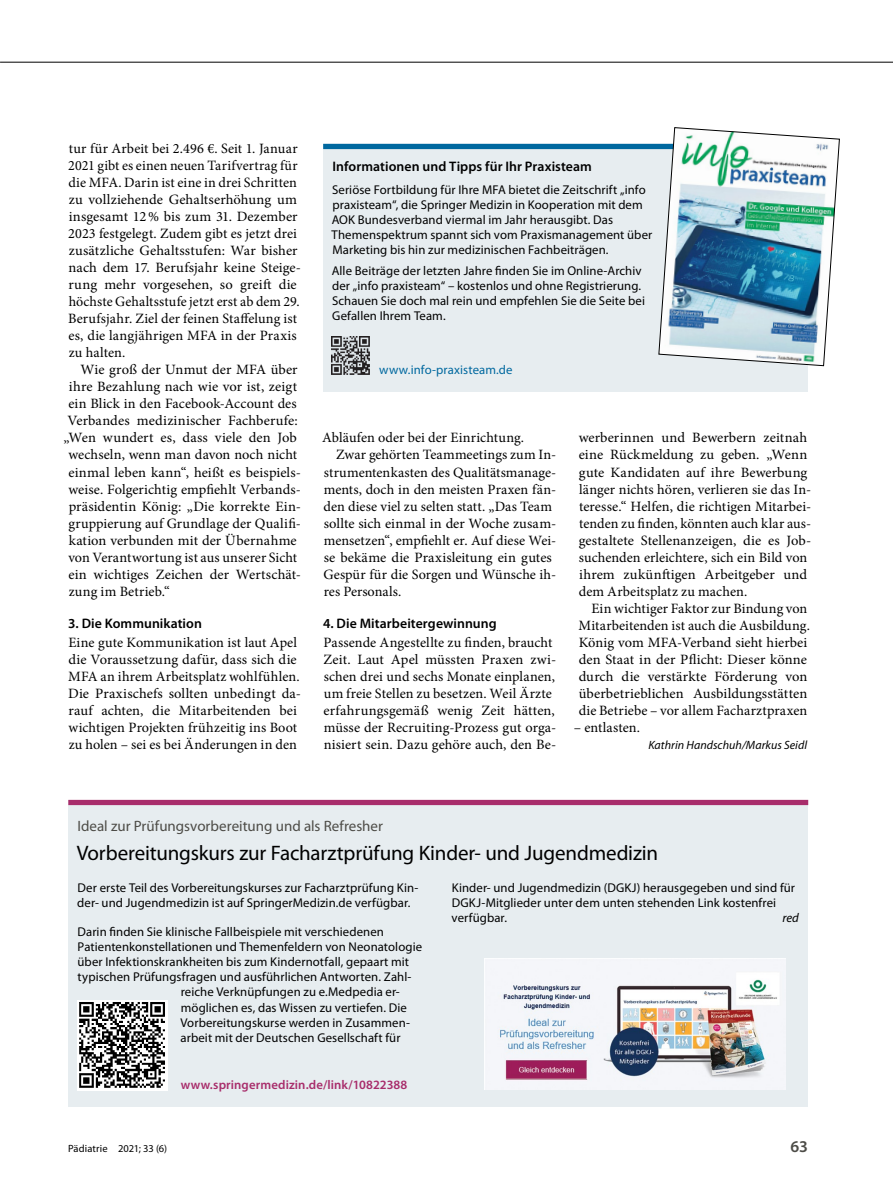
<style>
.page{position:relative;width:893px;height:1187px;background:#fff}
.page>*{position:absolute;margin:0;border:0;box-sizing:border-box;transform-origin:0 0}
.Box_SectionHeading_x{font:21px "Myriad Pro";letter-spacing:-.01em;color:#000}
.t1{font:600 16.5px "Myriad Pro";color:#4d4c47}
.Box_Heading_SuperTit{font:15px "Myriad Pro";color:#4d4c47}
.Para_x{font:14.25px/17px "Minion Pro";letter-spacing:.005em;color:#000}
.Para_Indent{font:14.25px/17px "Minion Pro";letter-spacing:.005em;color:#000}
.SectionHeading_2_x{font:600 13.8px "Myriad Pro";letter-spacing:.005em;color:#000}
.Box_Heading_x{font:600 13.8px "Myriad Pro";letter-spacing:.005em;color:#000}
.Para_Style_1{font:12.75px/15px "Myriad Pro";letter-spacing:.01em;color:#000}
.Para_Box{font:12.75px/15px "Myriad Pro";letter-spacing:.005em;color:#000}
.Para_Box_SpringerHyp{font:600 12.75px "Myriad Pro";letter-spacing:.01em;color:#a82d6b}
.Para_Box-2{font:12.75px "Myriad Pro";letter-spacing:.01em;color:#00689f}
.Para_Style_1-2{font:italic 12.75px "Myriad Pro";color:#000}
.Para_Indent-2{font:italic 12px "Myriad Pro";letter-spacing:.005em;color:#000}
.t2{font:10.5px "Myriad Pro";letter-spacing:.01em;color:#000}
</style>
<div class="page">
<div style="left:323px;top:144px;width:485px;height:247px;background:#e7edf0"></div>
<div style="left:323px;top:144px;width:485px;height:5px;background:#00689f"></div>
<img style="left:658px;top:127px;width:182px;height:239px">
<img style="left:332px;top:336px;width:38px;height:38px">
<div style="left:68px;top:799px;width:740px;height:307px;background:#e7edf0"></div>
<svg style="left:77px;top:1000px;width:1px;height:89px"></svg>
<img style="left:78px;top:1000px;width:89px;height:89px">
<div style="left:68px;top:799px;width:740px;height:6px;background:#a82d6b"></div>
<img style="left:484px;top:958px;width:301px;height:131px">
<hr style="left:0;top:62px;width:893px;height:1px;background:#000">
<p class="Para_x" style="left:68px;top:140px;width:234px">tur für Arbeit bei 2.496 €. Seit 1. Januar 2021 gibt es einen neuen Tarifvertrag für die MFA. Darin ist eine in drei Schritten zu vollziehende Gehaltserhöhung um insgesamt 12% bis zum 31. Dezember 2023 festgelegt. Zudem gibt es jetzt drei zusätzliche Gehaltsstufen: War bisher nach dem 17. Berufsjahr keine Steige&shy;rung mehr vorgesehen, so greift die höchste Gehaltsstufe jetzt erst ab dem 29.<br>Berufsjahr. Ziel der feinen Staffelung ist es, die langjährigen MFA in der Praxis zu halten.</p>
<p class="Para_Indent" style="left:80px;top:361px;width:219px">Wie groß der Unmut der MFA über</p>
<p class="Para_Indent" style="left:69px;top:378px;width:230px">ihre Bezahlung nach wie vor ist, zeigt</p>
<p class="Para_Indent" style="left:68px;top:395px;width:230px">ein Blick in den Facebook-Account des</p>
<p class="Para_Indent" style="left:67px;top:412px;width:232px">Verbandes medizinischer Fachberufe:</p>
<p class="Para_Indent" style="left:63px;top:429px;width:235px">„Wen wundert es, dass viele den Job</p>
<p class="Para_Indent" style="left:68px;top:446px;width:230px">wechseln, wenn man davon noch nicht</p>
<p class="Para_Indent" style="left:68px;top:463px;width:234px">einmal leben kann“, heißt es beispiels-</p>
<p class="Para_Indent" style="left:68px;top:480px;width:234px">weise. Folgerichtig empfiehlt Verbands-</p>
<p class="Para_Indent" style="left:69px;top:497px;width:234px">präsidentin König: „Die korrekte Ein-</p>
<p class="Para_Indent" style="left:69px;top:514px;width:234px">gruppierung auf Grundlage der Qualifi-</p>
<p class="Para_Indent" style="left:69px;top:531px;width:229px">kation verbunden mit der Übernahme</p>
<p class="Para_Indent" style="left:68px;top:548px;width:230px">von Verantwortung ist aus unserer Sicht</p>
<p class="Para_Indent" style="left:68px;top:565px;width:234px">ein wichtiges Zeichen der Wertschät-</p>
<p class="Para_Indent" style="left:69px;top:582px;width:103px">zung im Betrieb.“</p>
<p class="SectionHeading_2_x" style="left:68px;top:614px;width:135px">3. Die Kommunikation</p>
<p class="Para_x" style="left:68px;top:633px;width:233px">Eine gute Kommunikation ist laut Apel die Voraussetzung dafür, dass sich die MFA an ihrem Arbeitsplatz wohlfühlen.<br>Die Praxischefs sollten unbedingt da&shy;rauf achten, die Mitarbeitenden bei wichtigen Projekten frühzeitig ins Boot zu holen – sei es bei Änderungen in den</p>
<p class="Box_Heading_x" style="left:332px;top:158px;width:261px">Informationen und Tipps für Ihr Praxisteam</p>
<p class="Para_Box" style="left:332px;top:182px;width:322px">Seriöse Fortbildung für Ihre MFA bietet die Zeitschrift „info praxisteam“, die Springer Medizin in Kooperation mit dem AOK Bundesverband viermal im Jahr herausgibt. Das Themenspektrum spannt sich vom Praxismanagement über Marketing bis hin zur medizinischen Fachbeiträgen.</p>
<p class="Para_Box" style="left:332px;top:263px;width:315px">Alle Beiträge der letzten Jahre finden Sie im Online-Archiv der „info praxisteam“ – kostenlos und ohne Registrierung.<br>Schauen Sie doch mal rein und empfehlen Sie die Seite bei Gefallen Ihrem Team.</p>
<p class="Para_Box-2" style="left:379px;top:362px;width:135px">www.info-praxisteam.de</p>
<p class="Para_x" style="left:322px;top:429px;width:204px">Abläufen oder bei der Einrichtung.</p>
<p class="Para_Indent" style="left:323px;top:446px;width:234px;text-indent:13px">Zwar gehörten Teammeetings zum In&shy;strumentenkasten des Qualitätsmanage&shy;ments, doch in den meisten Praxen fän&shy;den diese viel zu selten statt. „Das Team sollte sich einmal in der Woche zusam&shy;mensetzen“, empfiehlt er. Auf diese Wei&shy;se bekäme die Praxisleitung ein gutes Gespür für die Sorgen und Wünsche ih&shy;res Personals.</p>
<p class="SectionHeading_2_x" style="left:323px;top:614px;width:175px">4. Die Mitarbeitergewinnung</p>
<p class="Para_x" style="left:323px;top:633px;width:234px">Passende Angestellte zu finden, braucht Zeit. Laut Apel müssten Praxen zwi&shy;schen drei und sechs Monate einplanen, um freie Stellen zu besetzen. Weil Ärzte erfahrungsgemäß wenig Zeit hätten, müsse der Recruiting-Prozess gut orga&shy;nisiert sein. Dazu gehöre auch, den Be-</p>
<p class="Para_x" style="left:579px;top:429px;width:234px">werberinnen und Bewerbern zeitnah eine Rückmeldung zu geben. „Wenn gute Kandidaten auf ihre Bewerbung länger nichts hören, verlieren sie das In&shy;teresse.“ Helfen, die richtigen Mitarbei&shy;tenden zu finden, könnten auch klar aus&shy;gestaltete Stellenanzeigen, die es Job&shy;suchenden erleichtere, sich ein Bild von ihrem zukünftigen Arbeitgeber und dem Arbeitsplatz zu machen.</p>
<p class="Para_Indent" style="left:578px;top:599px;width:233px;text-indent:13px">Ein wichtiger Faktor zur Bindung von Mitarbeitenden ist auch die Ausbildung.<br>König vom MFA-Verband sieht hierbei den Staat in der Pflicht: Dieser könne durch die verstärkte Förderung von überbetrieblichen Ausbildungsstätten die Betriebe – vor allem Facharztpraxen</p>
<p class="Para_Indent" style="left:574px;top:718px;width:68px">– entlasten.</p>
<p class="Para_Indent-2" style="left:648px;top:737px;width:160px">Kathrin Handschuh/Markus Seidl</p>
<p class="Box_Heading_SuperTit" style="left:77px;top:816px;width:307px">Ideal zur Prüfungsvorbereitung und als Refresher</p>
<p class="Box_SectionHeading_x" style="left:77px;top:839px;width:583px">Vorbereitungskurs zur Facharztprüfung Kinder- und Jugendmedizin</p>
<p class="Para_Style_1" style="left:77px;top:879px;width:342px">Der erste Teil des Vorbereitungskurses zur Facharztprüfung Kin&shy;der- und Jugendmedizin ist auf SpringerMedizin.de verfügbar.</p>
<p class="Para_Style_1" style="left:78px;top:924px;width:308px">Darin finden Sie klinische Fallbeispiele mit verschiedenen</p>
<p class="Para_Style_1" style="left:78px;top:939px;width:346px">Patientenkonstellationen und Themenfeldern von Neonatologie</p>
<p class="Para_Style_1" style="left:78px;top:954px;width:333px">über Infektionskrankheiten bis zum Kindernotfall, gepaart mit</p>
<p class="Para_Style_1" style="left:78px;top:969px;width:335px">typischen Prüfungsfragen und ausführlichen Antworten. Zahl-</p>
<p class="Para_Style_1" style="left:181px;top:984px;width:220px">reiche Verknüpfungen zu e.Medpedia er-</p>
<p class="Para_Style_1" style="left:181px;top:999px;width:228px">möglichen es, das Wissen zu vertiefen. Die</p>
<p class="Para_Style_1" style="left:181px;top:1014px;width:230px">Vorbereitungskurse werden in Zusammen-</p>
<p class="Para_Style_1" style="left:181px;top:1029px;width:221px">arbeit mit der Deutschen Gesellschaft für</p>
<p class="Para_Style_1" style="left:452px;top:879px;width:345px">Kinder- und Jugendmedizin (DGKJ) herausgegeben und sind für<br>DGKJ-Mitglieder unter dem unten stehenden Link kostenfrei verfügbar.</p>
<p class="Para_Style_1-2" style="left:782px;top:909px;width:18px">red</p>
<p class="Para_Box_SpringerHyp" style="left:181px;top:1076px;width:228px">www.springermedizin.de/link/10822388</p>
<p class="t2" style="left:68px;top:1141px;width:101px">Pädiatrie 2021; 33 (6)</p>
<p class="t1" style="left:790px;top:1135px;width:19px">63</p>
</div>
